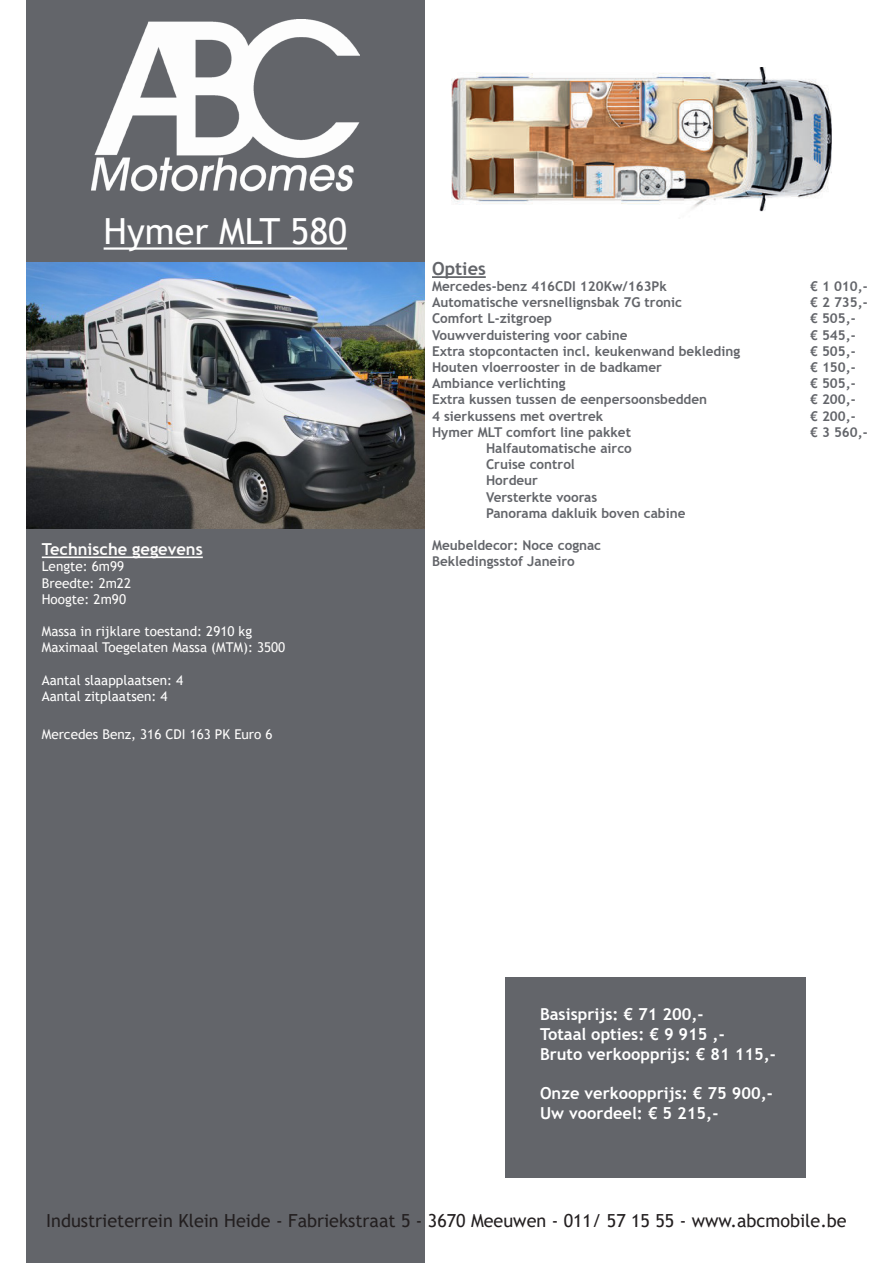
<style>
.page{position:relative;width:893px;height:1263px;background:#fff}
.page>*{position:absolute;margin:0;border:0;box-sizing:border-box;transform-origin:0 0}
.t1{font:36px "Trebuchet MS";color:#fff}
.t2{font:18px "Trebuchet MS";color:#231f20}
.t3{font:700 18px "Trebuchet MS";color:#63656a}
.t4{font:700 16.5px "Trebuchet MS";color:#fff}
.t5{font:700 16.5px "Trebuchet MS";color:#fdfcfb}
.t6{font:700 13.5px "Trebuchet MS";color:#63656a}
.t7{font:13.5px "Trebuchet MS";color:#fdfcfb}
.t8{font:13.5px "Trebuchet MS";color:#fff}
.s1{color:#fff}
</style>
<div class="page">
<div style="left:26px;top:0;width:398px;height:1262px;background:#63656a"></div>
<img style="left:26px;top:263px;width:398px;height:265px">
<img style="left:91px;top:19px;width:268px;height:173px">
<hr style="left:104px;top:247px;width:243px;height:3px;background:#fff">
<hr style="left:42px;top:556px;width:161px;height:2px;background:#fdfcfb">
<div style="left:505px;top:977px;width:301px;height:201px;background:#63656a"></div>
<hr style="left:432px;top:276px;width:54px;height:2px;background:#63656a">
<img style="left:452px;top:67px;width:379px;height:145px">
<p class="t1" style="left:104px;top:208px;width:245px">Hymer MLT 580</p>
<p class="t5" style="left:42px;top:539px;width:163px">Technische gegevens</p>
<p class="t7" style="left:42px;top:558px;width:84px">Lengte: 6m99</p>
<p class="t7" style="left:42px;top:574px;width:91px">Breedte: 2m22</p>
<p class="t7" style="left:42px;top:590px;width:86px">Hoogte: 2m90</p>
<p class="t7" style="left:42px;top:623px;width:212px">Massa in rijklare toestand: <span class="s1">2910 kg</span></p>
<p class="t7" style="left:42px;top:639px;width:245px">Maximaal Toegelaten Massa (MTM): 3500</p>
<p class="t8" style="left:42px;top:671px;width:143px">Aantal slaapplaatsen: 4</p>
<p class="t8" style="left:42px;top:688px;width:127px">Aantal zitplaatsen: 4</p>
<p class="t7" style="left:42px;top:725px;width:232px">Mercedes Benz, 316 CDI 163 PK Euro 6</p>
<p class="t3" style="left:432px;top:257px;width:55px">Opties</p>
<p class="t6" style="left:432px;top:278px;width:236px">Mercedes-benz 416CDI 120Kw/163Pk</p>
<p class="t6" style="left:810px;top:278px;width:59px">€ 1 010,-</p>
<p class="t6" style="left:432px;top:294px;width:252px">Automatische versnellignsbak 7G tronic</p>
<p class="t6" style="left:810px;top:294px;width:59px">€ 2 735,-</p>
<p class="t6" style="left:432px;top:310px;width:122px">Comfort L-zitgroep</p>
<p class="t6" style="left:810px;top:310px;width:47px">€ 505,-</p>
<p class="t6" style="left:432px;top:326px;width:197px">Vouwverduistering voor cabine</p>
<p class="t6" style="left:810px;top:326px;width:47px">€ 545,-</p>
<p class="t6" style="left:432px;top:343px;width:310px">Extra stopcontacten incl. keukenwand bekleding</p>
<p class="t6" style="left:810px;top:343px;width:47px">€ 505,-</p>
<p class="t6" style="left:432px;top:359px;width:231px">Houten vloerrooster in de badkamer</p>
<p class="t6" style="left:810px;top:359px;width:47px">€ 150,-</p>
<p class="t6" style="left:432px;top:375px;width:135px">Ambiance verlichting</p>
<p class="t6" style="left:810px;top:375px;width:47px">€ 505,-</p>
<p class="t6" style="left:432px;top:391px;width:277px">Extra kussen tussen de eenpersoonsbedden</p>
<p class="t6" style="left:810px;top:391px;width:47px">€ 200,-</p>
<p class="t6" style="left:432px;top:407px;width:173px">4 sierkussens met overtrek</p>
<p class="t6" style="left:810px;top:407px;width:47px">€ 200,-</p>
<p class="t6" style="left:432px;top:424px;width:200px">Hymer MLT comfort line pakket</p>
<p class="t6" style="left:810px;top:424px;width:59px">€ 3 560,-</p>
<p class="t6" style="left:486px;top:440px;width:147px">Halfautomatische airco</p>
<p class="t6" style="left:486px;top:456px;width:90px">Cruise control</p>
<p class="t6" style="left:486px;top:472px;width:53px">Hordeur</p>
<p class="t6" style="left:486px;top:488px;width:113px">Versterkte vooras</p>
<p class="t6" style="left:486px;top:505px;width:201px">Panorama dakluik boven cabine</p>
<p class="t6" style="left:432px;top:537px;width:171px">Meubeldecor: Noce cognac</p>
<p class="t6" style="left:432px;top:553px;width:144px">Bekledingsstof Janeiro</p>
<p class="t4" style="left:540px;top:1004px;width:165px">Basisprijs: € 71 200,-</p>
<p class="t4" style="left:540px;top:1024px;width:186px">Totaal opties: € 9 915 ,-</p>
<p class="t4" style="left:540px;top:1043px;width:237px">Bruto verkoopprijs: € 81 115,-</p>
<p class="t4" style="left:540px;top:1083px;width:234px">Onze verkoopprijs: € 75 900,-</p>
<p class="t4" style="left:540px;top:1103px;width:180px">Uw voordeel: € 5 215,-</p>
<p class="t2" style="left:46px;top:1209px;width:802px">Industrieterrein Klein Heide - Fabriekstraat 5 - 3670 Meeuwen - 011/ 57 15 55 - www.abcmobile.be</p>
</div>
